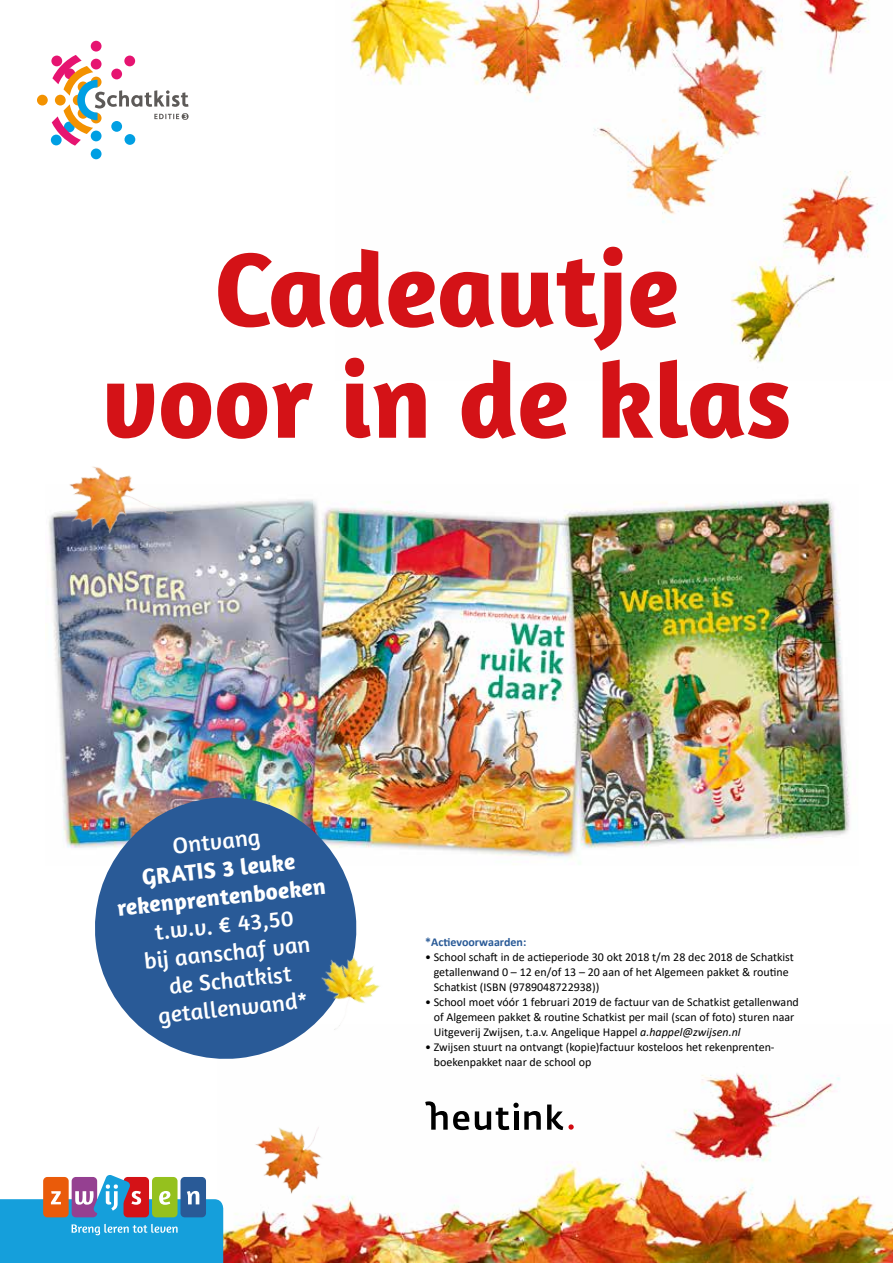
<style>
.page{position:relative;width:893px;height:1263px;background:#fff}
.page>*{position:absolute;margin:0;border:0;box-sizing:border-box;transform-origin:0 0}
.t1{font:700 107.7px/111px "Amaranth";color:#d41217;text-align:center}
.t2{font:23.25px/27.9px "Amaranth";color:#fff;text-align:center}
.t3{font:700 23.25px/27.9px "Amaranth";color:#fff;text-align:center}
.t4{font:12px/15px "Calibri";color:#000}
.t5{font:700 12px "Calibri";color:#295a97}
.s1{font-style:italic}
</style>
<div class="page">
<img style="left:223px;top:1073px;width:670px;height:190px">
<img style="left:351px;top:0;width:531px;height:363px">
<img style="left:50px;top:499px;width:800px;height:360px">
<div style="left:37px;top:95px;width:11px;height:11px;background:#f39200;border-radius:50%"></div>
<div style="left:91px;top:41px;width:11px;height:11px;background:#e61471;border-radius:50%"></div>
<div style="left:91px;top:148px;width:11px;height:11px;background:#009fe3;border-radius:50%"></div>
<svg style="left:52px;top:55px;width:137px;height:91px"></svg>
<svg style="left:88px;top:791px;width:275px;height:268px;fill:#295a97"></svg>
<svg style="left:0;top:1175px;width:223px;height:88px"></svg>
<svg style="left:475px;top:1103px;width:66px;height:27px"></svg>
<svg style="left:425px;top:1101px;width:44px;height:29px"></svg>
<svg style="left:547px;top:1104px;width:27px;height:26px"></svg>
<img style="left:49px;top:466px;width:129px;height:81px">
<img style="left:303px;top:944px;width:77px;height:98px">
<img style="left:241px;top:1107px;width:96px;height:98px">
<h1 class="t1" style="left:102px;top:231px;width:691px">Cadeautje voor in de klas</h1>
<h2 class="t2" style="left:171px;top:832px;width:89px;rotate:-6deg">Ontvang</h2>
<h2 class="t3" style="left:113px;top:866px;width:211px;rotate:-6deg">GRATIS 3 leuke rekenprentenboeken</h2>
<h2 class="t2" style="left:140px;top:919px;width:168px;rotate:-6deg">t.w.v. € 43,50 bij aanschaf van de Schatkist getallenwand*</h2>
<p class="t5" style="left:425px;top:934px;width:103px">*Actievoorwaarden:</p>
<p class="t4" style="left:434px;top:949px;width:362px;text-indent:-9px">• School schaft in de actieperiode 30 okt 2018 t/m 28 dec 2018 de Schatkist getallenwand 0 – 12 en/of 13 – 20 aan of het Algemeen pakket &amp; routine<br>Schatkist (ISBN (9789048722938))</p>
<p class="t4" style="left:434px;top:994px;width:367px;text-indent:-8px">• School moet vóór 1 februari 2019 de factuur van de Schatkist getallenwand of Algemeen pakket &amp; routine Schatkist per mail (scan of foto) sturen naar<br>Uitgeverij Zwijsen, t.a.v. Angelique Happel <span class="s1">a.happel@zwijsen.nl</span></p>
<p class="t4" style="left:434px;top:1039px;width:342px;text-indent:-9px">• Zwijsen stuurt na ontvangt (kopie)factuur kosteloos het rekenprenten&shy;boekenpakket naar de school op</p>
</div>
